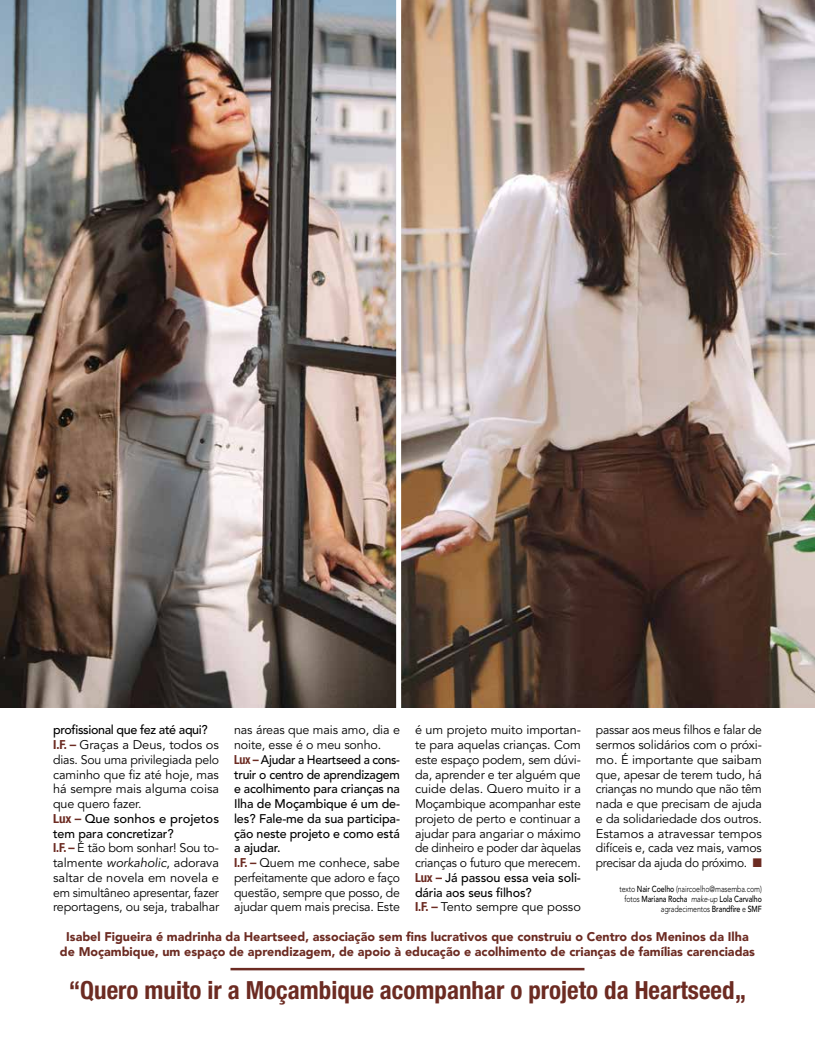
<style>
.page{position:relative;width:815px;height:1053px;background:#fff}
.page>*{position:absolute;margin:0;border:0;box-sizing:border-box;transform-origin:0 0}
.t1{font:700 condensed 25px "Helvetica Neue LT Std";color:#6c2b22}
.t2{font:12.5px/14.8px "Avenir LT Std";letter-spacing:-.01em;color:#000}
.t3{font:500 12.5px/14.8px "Avenir LT Std";letter-spacing:-.015em;color:#000;scale:.96 1}
.t4{font:900 12.5px/14.8px "Avenir LT Std";color:#6c2b22;text-align:center}
.t5{font:300 8.75px/10px "Avenir LT Std";letter-spacing:-.01em;color:#000;text-align:right;scale:.8 1}
.s1{font-weight:500}
.s2{font-family:"Helvetica Neue LT Std";font-weight:700;font-stretch:condensed;color:#6c2b22}
.s3{font-style:italic}
.s4{font-weight:400}
.s5{color:#6c2b22}
</style>
<div class="page">
<img style="left:0;top:0;width:396px;height:707px">
<img style="left:401px;top:0;width:414px;height:707px">
<hr style="left:230px;top:967px;width:354px;height:3px;background:#6c2b22">
<p class="t2" style="left:53px;top:723px;width:168px"><span class="s1">profissional que fez até aqui?<br></span><span class="s2">I.F. –</span> Graças a Deus, todos os dias. Sou uma privilegiada pelo caminho que fiz até hoje, mas há sempre mais alguma coisa que quero fazer.<br><span class="s2">Lux –</span> <span class="s1">Que sonhos e projetos tem para concretizar?<br></span><span class="s2">I.F. –</span> É tão bom sonhar! Sou to&shy;talmente <span class="s3">workaholic</span>, adorava saltar de novela em novela e em simultâneo apresentar, fazer reportagens, ou seja, trabalhar</p>
<p class="t3" style="left:234px;top:723px;width:174px"><span class="s4">nas áreas que mais amo, dia e noite, esse é o meu sonho.<br></span><span class="s2">Lux –</span> Ajudar a Heartseed a cons&shy;truir o centro de aprendizagem e acolhimento para crianças na<br>Ilha de Moçambique é um de&shy;les? Fale-me da sua participa&shy;ção neste projeto e como está a ajudar.<br><span class="s2">I.F. –</span> <span class="s4">Quem me conhece, sabe perfeitamente que adoro e faço questão, sempre que posso, de ajudar quem mais precisa. Este</span></p>
<p class="t2" style="left:415px;top:723px;width:168px">é um projeto muito importan&shy;te para aquelas crianças. Com este espaço podem, sem dúvi&shy;da, aprender e ter alguém que cuide delas. Quero muito ir a<br>Moçambique acompanhar este projeto de perto e continuar a ajudar para angariar o máximo de dinheiro e poder dar àquelas crianças o futuro que merecem.<br><span class="s2">Lux –</span> <span class="s1">Já passou essa veia soli&shy;dária aos seus filhos?<br></span><span class="s2">I.F. –</span> Tento sempre que posso</p>
<p class="t2" style="left:596px;top:723px;width:168px;text-align:justify">passar aos meus filhos e falar de sermos solidários com o próxi&shy;mo. É importante que saibam que, apesar de terem tudo, há crianças no mundo que não têm nada e que precisam de ajuda e da solidariedade dos outros.<br>Estamos a atravessar tempos difíceis e, cada vez mais, vamos precisar da ajuda do próximo. <span class="s5">■</span></p>
<p class="t4" style="left:60px;top:929px;width:697px">Isabel Figueira é madrinha da Heartseed, associação sem fins lucrativos que construiu o Centro dos Meninos da Ilha de Moçambique, um espaço de aprendizagem, de apoio à educação e acolhimento de crianças de famílias carenciadas</p>
<h1 class="t1" style="left:69px;top:974px;width:679px">“Quero muito ir a Moçambique acompanhar o projeto da Heartseed„</h1>
<p class="t5" style="left:619px;top:883px;width:180px">texto <span class="s1">Nair Coelho</span> (naircoelho@masemba.com) fotos <span class="s1">Mariana Rocha</span> <span class="s3">make-up</span> <span class="s1">Lola Carvalho </span>agradecimentos <span class="s1">Brandfire</span> e <span class="s1">SMF</span></p>
</div>
